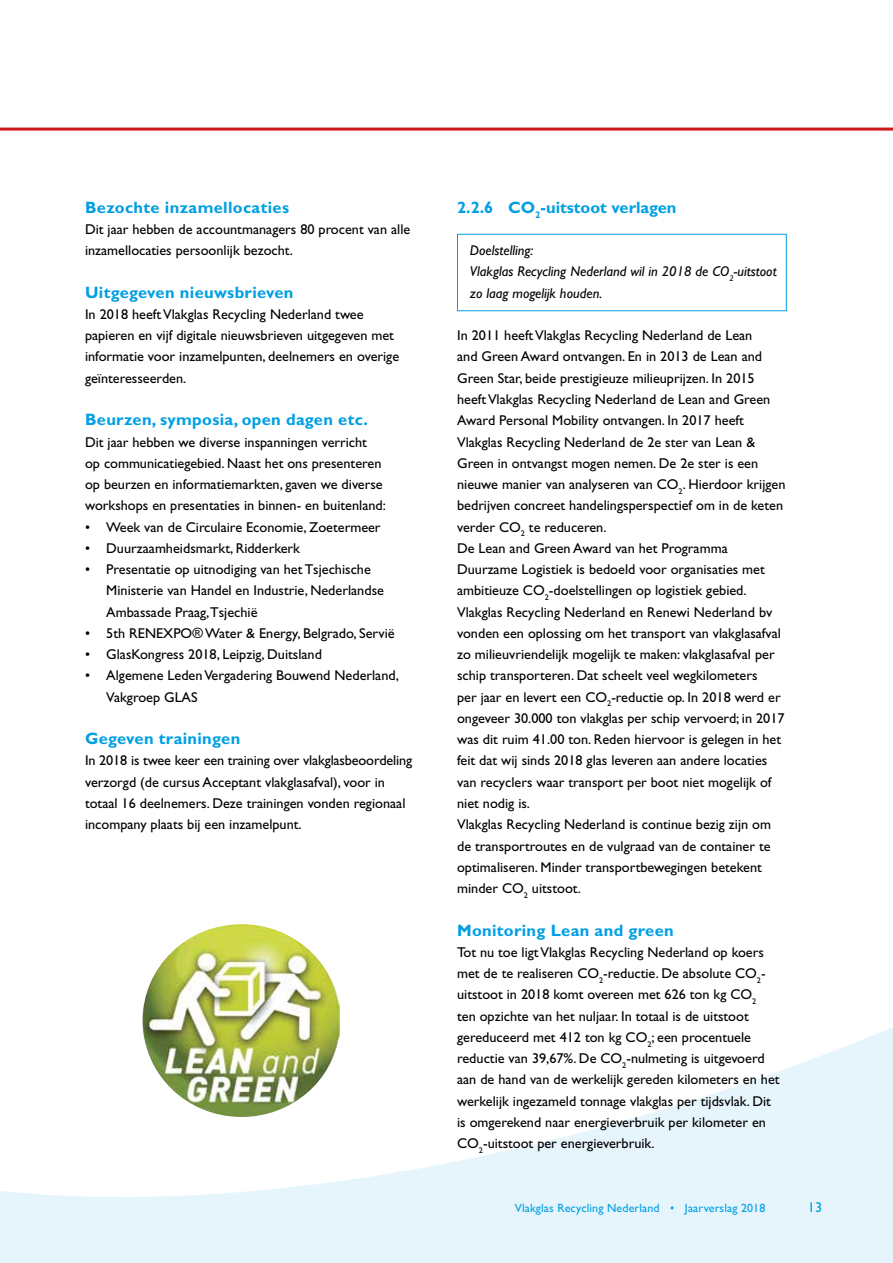
<style>
.page{position:relative;width:893px;height:1263px;background:#fff}
.page>*{position:absolute;margin:0;border:0;box-sizing:border-box;transform-origin:0 0}
.t1{font:700 16.5px "Gill Sans Std";letter-spacing:.02em;color:#009fe3}
.t2{font:700 16.5px "Gill Sans Std";color:#009fe3}
.t3{font:14.25px/21.3px "Gill Sans Std";color:#000}
.t4{font:italic 14.25px/21.3px "Gill Sans Std";color:#000}
.t5{font:14.25px "Gill Sans Std";color:#009fe3}
.t6{font:12px "Gill Sans Std";letter-spacing:.01em;color:#009fe3}
</style>
<div class="page">
<svg style="left:0;top:1027px;width:893px;height:236px;fill:#e6f5fc"></svg>
<hr style="left:0;top:128px;width:893px;height:3px;background:#cd171a">
<img style="left:142px;top:924px;width:198px;height:193px">
<p class="t1" style="left:85px;top:197px;width:205px">Bezochte inzamellocaties</p>
<p class="t3" style="left:85px;top:218px;width:327px">Dit jaar hebben de accountmanagers 80 procent van alle inzamellocaties persoonlijk bezocht.</p>
<p class="t1" style="left:85px;top:282px;width:210px">Uitgegeven nieuwsbrieven</p>
<p class="t3" style="left:85px;top:304px;width:316px">In 2018 heeft Vlakglas Recycling Nederland twee papieren en vijf digitale nieuwsbrieven uitgegeven met informatie voor inzamelpunten, deelnemers en overige geïnteresseerden.</p>
<p class="t1" style="left:85px;top:410px;width:285px">Beurzen, symposia, open dagen etc.</p>
<p class="t3" style="left:85px;top:431px;width:302px">Dit jaar hebben we diverse inspanningen verricht<br>op communicatiegebied. Naast het ons presenteren op beurzen en informatiemarkten, gaven we diverse workshops en presentaties in binnen- en buitenland:</p>
<p class="t3" style="left:85px;top:516px;width:297px">• Week van de Circulaire Economie, Zoetermeer</p>
<p class="t3" style="left:85px;top:537px;width:216px">• Duurzaamheidsmarkt, Ridderkerk</p>
<p class="t3" style="left:106px;top:559px;width:279px;text-indent:-21px">• Presentatie op uitnodiging van het Tsjechische<br>Ministerie van Handel en Industrie, Nederlandse<br>Ambassade Praag,Tsjechië</p>
<p class="t3" style="left:85px;top:622px;width:311px">• 5th RENEXPO® Water &amp; Energy, Belgrado, Servië</p>
<p class="t3" style="left:85px;top:644px;width:238px">• GlasKongress 2018, Leipzig, Duitsland</p>
<p class="t3" style="left:106px;top:665px;width:294px;text-indent:-21px">• Algemene Leden Vergadering Bouwend Nederland,<br>Vakgroep GLAS</p>
<p class="t1" style="left:85px;top:729px;width:157px">Gegeven trainingen</p>
<p class="t3" style="left:85px;top:750px;width:329px">In 2018 is twee keer een training over vlakglasbeoordeling verzorgd (de cursus Acceptant vlakglasafval), voor in totaal 16 deelnemers. Deze trainingen vonden regionaal incompany plaats bij een inzamelpunt.</p>
<p class="t2" style="left:457px;top:197px;width:221px">2.2.6 CO<sub>2</sub>-uitstoot verlagen</p>
<p class="t4" style="left:470px;top:240px;width:308px">Doelstelling:<br>Vlakglas Recycling Nederland wil in 2018 de CO<sub>2</sub>-uitstoot zo laag mogelijk houden.</p>
<p class="t3" style="left:457px;top:325px;width:330px">In 2011 heeft Vlakglas Recycling Nederland de Lean<br>and Green Award ontvangen. En in 2013 de Lean and Green Star, beide prestigieuze milieuprijzen. In 2015 heeft Vlakglas Recycling Nederland de Lean and Green Award Personal Mobility ontvangen. In 2017 heeft Vlakglas Recycling Nederland de 2e ster van Lean &amp; Green in ontvangst mogen nemen. De 2e ster is een nieuwe manier van analyseren van CO<sub>2</sub>. Hierdoor krijgen bedrijven concreet handelingsperspectief om in de keten verder CO<sub>2</sub> te reduceren.<br>De Lean and Green Award van het Programma Duurzame Logistiek is bedoeld voor organisaties met ambitieuze CO<sub>2</sub>-doelstellingen op logistiek gebied.<br>Vlakglas Recycling Nederland en Renewi Nederland bv vonden een oplossing om het transport van vlakglasafval zo milieuvriendelijk mogelijk te maken: vlakglasafval per schip transporteren. Dat scheelt veel wegkilometers<br>per jaar en levert een CO<sub>2</sub>-reductie op. In 2018 werd er ongeveer 30.000 ton vlakglas per schip vervoerd; in 2017 was dit ruim 41.00 ton. Reden hiervoor is gelegen in het feit dat wij sinds 2018 glas leveren aan andere locaties van recyclers waar transport per boot niet mogelijk of niet nodig is.<br>Vlakglas Recycling Nederland is continue bezig zijn om de transportroutes en de vulgraad van de container te optimaliseren. Minder transportbewegingen betekent minder CO<sub>2</sub> uitstoot.</p>
<p class="t1" style="left:457px;top:920px;width:218px">Monitoring Lean and green</p>
<p class="t3" style="left:457px;top:941px;width:324px">Tot nu toe ligt Vlakglas Recycling Nederland op koers met de te realiseren CO<sub>2</sub>-reductie. De absolute CO<sub>2</sub>- uitstoot in 2018 komt overeen met 626 ton kg CO<sub>2<br></sub>ten opzichte van het nuljaar. In totaal is de uitstoot gereduceerd met 412 ton kg CO<sub>2</sub>; een procentuele reductie van 39,67%. De CO<sub>2</sub>-nulmeting is uitgevoerd aan de hand van de werkelijk gereden kilometers en het werkelijk ingezameld tonnage vlakglas per tijdsvlak. Dit is omgerekend naar energieverbruik per kilometer en CO<sub>2</sub>-uitstoot per energieverbruik.</p>
<p class="t6" style="left:515px;top:1201px;width:252px">Vlakglas Recycling Nederland • Jaarverslag 2018</p>
<p class="t5" style="left:808px;top:1199px;width:16px">13</p>
</div>
